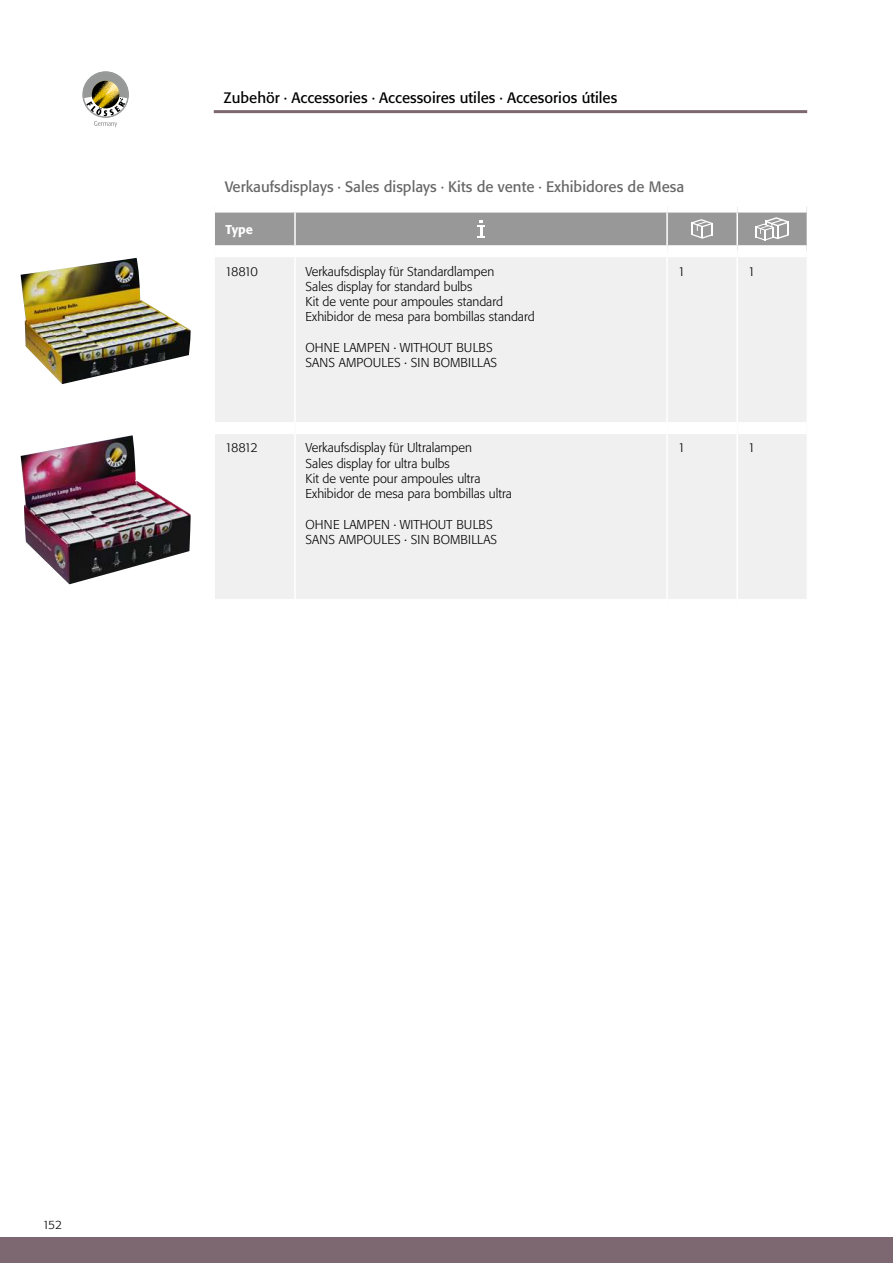
<style>
.page{position:relative;width:893px;height:1263px;background:#fff}
.page>*{position:absolute;margin:0;border:0;box-sizing:border-box;transform-origin:0 0}
.t1{font:15px "Formata BQ";color:#676767}
.t2{font:15px "Formata BQ";color:#000}
.t3{font:300 12.75px/15.3px "Formata BQ";color:#000}
.t4{font:500 12.75px "Formata BQ";color:#fff}
.t5{font:300 12px "Formata BQ";color:#000}
</style>
<div class="page">
<hr style="left:214px;top:110px;width:593px;height:3px;background:#7d6771">
<div style="left:0;top:1238px;width:893px;height:25px;background:#7d6771"></div>
<div style="left:215px;top:257px;width:592px;height:342px;background:#f0f0f0"></div>
<div style="left:215px;top:422px;width:79px;height:12px;background:#fff"></div>
<div style="left:296px;top:422px;width:371px;height:12px;background:#fff"></div>
<hr style="left:294px;top:257px;width:2px;height:171px;background:#fff">
<hr style="left:666px;top:257px;width:2px;height:165px;background:#fff">
<hr style="left:294px;top:428px;width:2px;height:171px;background:#fff">
<hr style="left:666px;top:434px;width:2px;height:165px;background:#fff">
<hr style="left:736px;top:257px;width:2px;height:165px;background:#fff">
<hr style="left:736px;top:434px;width:2px;height:165px;background:#fff">
<div style="left:667px;top:422px;width:70px;height:12px;background:#fff"></div>
<div style="left:737px;top:422px;width:70px;height:12px;background:#fff"></div>
<svg style="left:215px;top:207px;width:592px;height:44px"></svg>
<img style="left:21px;top:258px;width:170px;height:126px">
<img style="left:21px;top:435px;width:170px;height:149px">
<svg style="left:83px;top:72px;width:45px;height:55px"></svg>
<img style="left:92px;top:81px;width:27px;height:27px;border-radius:14px">
<p class="t2" style="left:224px;top:89px;width:395px">Zubehör · Accessories · Accessoires utiles · Accesorios útiles</p>
<p class="t1" style="left:225px;top:178px;width:461px">Verkaufsdisplays · Sales displays · Kits de vente · Exhibidores de Mesa</p>
<p class="t4" style="left:226px;top:222px;width:29px">Type</p>
<p class="t3" style="left:225px;top:264px;width:35px">18810</p>
<p class="t3" style="left:306px;top:264px;width:231px">Verkaufsdisplay für Standardlampen<br>Sales display for standard bulbs<br>Kit de vente pour ampoules standard Exhibidor de mesa para bombillas standard</p>
<p class="t3" style="left:306px;top:340px;width:193px">OHNE LAMPEN · WITHOUT BULBS<br>SANS AMPOULES · SIN BOMBILLAS</p>
<p class="t3" style="left:678px;top:264px;width:9px">1</p>
<p class="t3" style="left:748px;top:264px;width:9px">1</p>
<p class="t3" style="left:225px;top:440px;width:35px">18812</p>
<p class="t3" style="left:306px;top:440px;width:208px">Verkaufsdisplay für Ultralampen<br>Sales display for ultra bulbs<br>Kit de vente pour ampoules ultra Exhibidor de mesa para bombillas ultra</p>
<p class="t3" style="left:306px;top:517px;width:193px">OHNE LAMPEN · WITHOUT BULBS<br>SANS AMPOULES · SIN BOMBILLAS</p>
<p class="t3" style="left:678px;top:440px;width:9px">1</p>
<p class="t3" style="left:748px;top:440px;width:9px">1</p>
<p class="t5" style="left:42px;top:1218px;width:21px">152</p>
</div>
